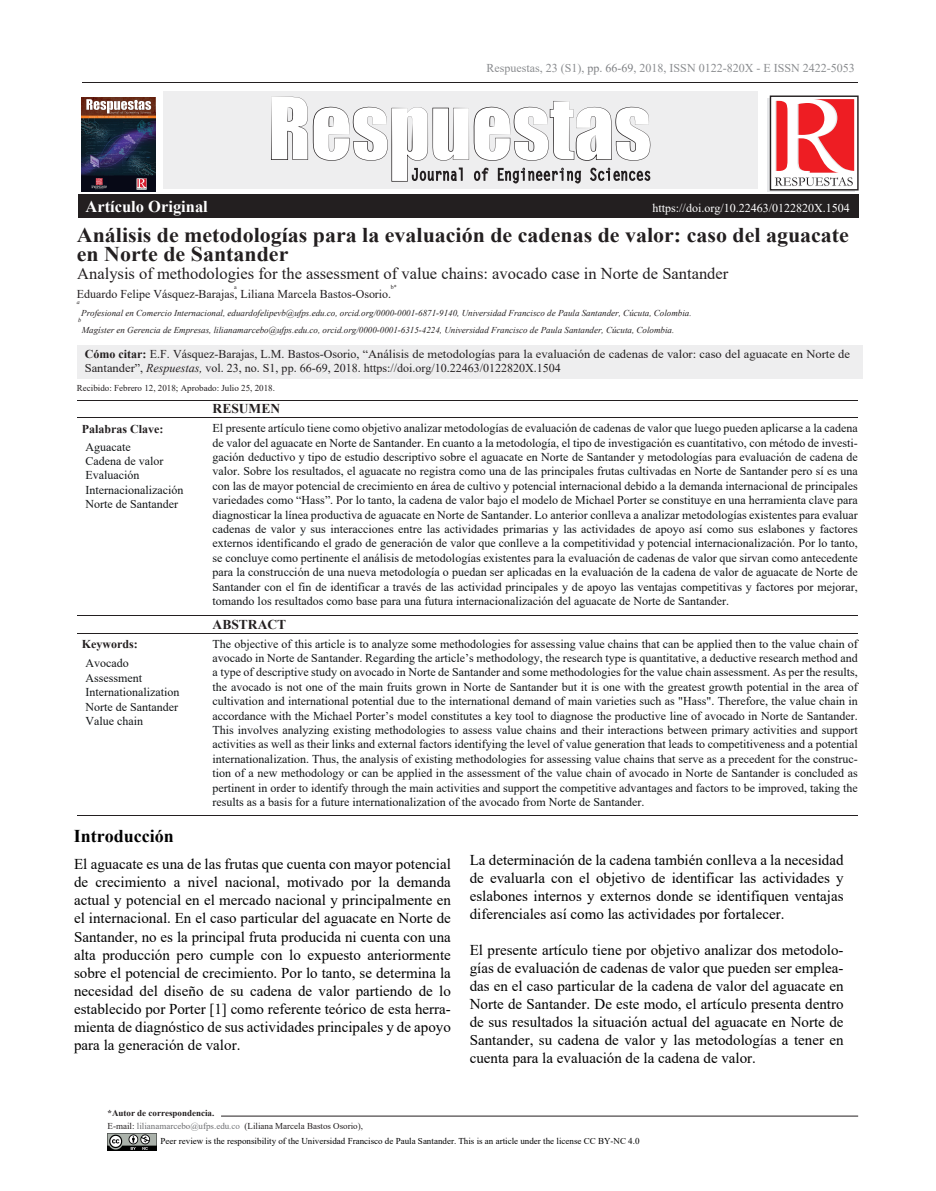
<style>
.page{position:relative;width:936px;height:1191px;background:#fff}
.page>*{position:absolute;margin:0;border:0;box-sizing:border-box;transform-origin:0 0}
.t1{font:700 21px/19.5px "Times New Roman";color:#231f20;scale:1.04 1}
.t2{font:700 18px "Times New Roman";color:#000001}
.t3{font:16.5px "Times New Roman";color:#231f20}
.t4{font:700 16.5px "Times New Roman";color:#fff}
.t5{font:15px/18px "Times New Roman";color:#000001;text-align:justify}
.t6{font:700 13.5px "Times New Roman";color:#231f20}
.t7{font:12px/14.4px "Times New Roman";color:#111416;text-align:justify}
.t8{font:12px/14.4px "Times New Roman";color:#231f20}
.t9{font:12px "Times New Roman";color:#8a8c8f}
.t10{font:12px "Times New Roman";color:#fff}
.t11{font:700 12px "Times New Roman";color:#231f20}
.t12{font:italic 9px/17.1px "Times New Roman";color:#231f20}
.t13{font:9px "Times New Roman";color:#000}
.t14{font:9px "Times New Roman";color:#231f20}
.t15{font:700 9px "Times New Roman";color:#231f20}
.t16{font:6px "Times New Roman";color:#231f20}
.t17{font:italic 6px "Times New Roman";color:#231f20}
.s1{color:#808285}
.s2{font-weight:700}
.s3{font-style:italic}
.s4{color:#6c6d70}
.s5{font-style:italic;color:#6c6d70}
.s6{color:#7a7c7f}
</style>
<div class="page">
<div style="left:163px;top:91px;width:594px;height:98px;background:#eeeeef"></div>
<hr style="left:82px;top:82px;width:775px;height:1px;background:#231f20">
<hr style="left:78px;top:815px;width:780px;height:1px;background:#231f20">
<svg style="left:271px;top:97px;width:379px;height:86px"></svg>
<hr style="left:78px;top:400px;width:780px;height:1px;background:#231f20">
<hr style="left:78px;top:417px;width:780px;height:1px;background:#231f20">
<div style="left:78px;top:194px;width:780px;height:24px;background:#231f20"></div>
<hr style="left:221px;top:1115px;width:637px;height:1px;background:#231f20">
<div style="left:77px;top:345px;width:785px;height:34px;background:#eeeeef"></div>
<img style="left:107px;top:1133px;width:50px;height:17px">
<hr style="left:78px;top:615px;width:780px;height:1px;background:#231f20">
<hr style="left:78px;top:633px;width:780px;height:1px;background:#231f20">
<img style="left:82px;top:97px;width:73px;height:94px">
<svg style="left:767px;top:99px;width:87px;height:93px"></svg>
<svg style="left:769px;top:95px;width:89px;height:95px"></svg>
<svg style="left:774px;top:99px;width:80px;height:87px"></svg>
<h3 class="t4" style="left:85px;top:195px;width:124px">Artículo Original</h3>
<p class="t9" style="left:486px;top:60px;width:369px">Respuestas, 23 (S1), <span class="s1">pp. 66-69</span>, 2018, ISSN 0122-820X - E ISSN 2422-5053</p>
<p class="t10" style="left:652px;top:199px;width:199px">https://doi.org/10.22463/0122820X.1504</p>
<h1 class="t1" style="left:77px;top:224px;width:743px">Análisis de metodologías para la evaluación de cadenas de valor: caso del aguacate en Norte de Santander</h1>
<h3 class="t3" style="left:77px;top:262px;width:652px">Analysis of methodologies for the assessment of value chains: avocado case in Norte de Santander</h3>
<p class="t16" style="left:234px;top:283px;width:4px">a</p>
<p class="t16" style="left:390px;top:283px;width:7px">b*</p>
<p class="t8" style="left:77px;top:287px;width:316px">Eduardo Felipe Vásquez-Barajas, Liliana Marcela Bastos-Osorio.</p>
<p class="t17" style="left:77px;top:298px;width:4px">a</p>
<p class="t17" style="left:78px;top:316px;width:4px">b</p>
<p class="t12" style="left:81px;top:304px;width:611px">Profesional en Comercio Internacional, eduardofelipevb@ufps.edu.co, orcid.org/0000-0001-6871-9140, Universidad Francisco de Paula Santander, Cúcuta, Colombia.<br>Magíster en Gerencia de Empresas, lilianamarcebo@ufps.edu.co, orcid.org/0000-0001-6315-4224, Universidad Francisco de Paula Santander, Cúcuta, Colombia.</p>
<p class="t8" style="left:85px;top:346px;width:766px"><span class="s2">Cómo citar:</span> E.F. Vásquez-Barajas, L.M. Bastos-Osorio, “Análisis de metodologías para la evaluación de cadenas de valor: caso del aguacate en Norte de<br>Santander”, <span class="s3">Respuestas,</span> vol. 23, no. S1, pp. 66-69, 2018. https://doi.org/10.22463/0122820X.1504</p>
<p class="t14" style="left:77px;top:381px;width:199px">Recibido: Febrero 12, 2018; Aprobado: Julio 25, 2018.</p>
<p class="t11" style="left:82px;top:420px;width:83px">Palabras Clave:</p>
<p class="t7" style="left:85px;top:439px;width:99px;text-align:left">Aguacate<br>Cadena de valor<br>Evaluación<br>Internacionalización<br>Norte de Santander</p>
<p class="t11" style="left:82px;top:635px;width:57px">Keywords:</p>
<p class="t7" style="left:85px;top:656px;width:95px;text-align:left">Avocado<br>Assessment<br>Internationalization<br>Norte de Santander<br>Value chain</p>
<h2 class="t2" style="left:74px;top:823px;width:102px">Introducción</h2>
<p class="t6" style="left:213px;top:399px;width:69px">RESUMEN</p>
<p class="t7" style="left:213px;top:420px;width:646px">El presente artículo tiene como objetivo analizar metodologías de evaluación de cadenas de valor que luego pueden aplicarse a la cadena de valor del aguacate en Norte de Santander. En cuanto a la metodología, el tipo de investigación es cuantitativo, con método de investi&shy;gación deductivo y tipo de estudio descriptivo sobre el aguacate en Norte de Santander y metodologías para evaluación de cadena de valor. Sobre los resultados, el aguacate no registra como una de las principales frutas cultivadas en Norte de Santander pero sí es una con las de mayor potencial de crecimiento en área de cultivo y potencial internacional debido a la demanda internacional de principales variedades como “Hass”. Por lo tanto, la cadena de valor bajo el modelo de Michael Porter se constituye en una herramienta clave para diagnosticar la línea productiva de aguacate en Norte de Santander. Lo anterior conlleva a analizar metodologías existentes para evaluar cadenas de valor y sus interacciones entre las actividades primarias y las actividades de apoyo así como sus eslabones y factores externos identificando el grado de generación de valor que conlleve a la competitividad y potencial internacionalización. Por lo tanto, se concluye como pertinente el análisis de metodologías existentes para la evaluación de cadenas de valor que sirvan como antecedente para la construcción de una nueva metodología o puedan ser aplicadas en la evaluación de la cadena de valor de aguacate de Norte de Santander con el fin de identificar a través de las actividad principales y de apoyo las ventajas competitivas y factores por mejorar, tomando los resultados como base para una futura internacionalización del aguacate de Norte de Santander.</p>
<p class="t6" style="left:213px;top:615px;width:75px">ABSTRACT</p>
<p class="t7" style="left:213px;top:636px;width:646px">The objective of this article is to analyze some methodologies for assessing value chains that can be applied then to the value chain of avocado in Norte de Santander. Regarding the article’s methodology, the research type is quantitative, a deductive research method and a type of descriptive study on avocado in Norte de Santander and some methodologies for the value chain assessment. As per the results, the avocado is not one of the main fruits grown in Norte de Santander but it is one with the greatest growth potential in the area of cultivation and international potential due to the international demand of main varieties such as "Hass". Therefore, the value chain in accordance with the Michael Porter’s model constitutes a key tool to diagnose the productive line of avocado in Norte de Santander.<br>This involves analyzing existing methodologies to assess value chains and their interactions between primary activities and support activities as well as their links and external factors identifying the level of value generation that leads to competitiveness and a potential internationalization. Thus, the analysis of existing methodologies for assessing value chains that serve as a precedent for the construc&shy;tion of a new methodology or can be applied in the assessment of the value chain of avocado in Norte de Santander is concluded as pertinent in order to identify through the main activities and support the competitive advantages and factors to be improved, taking the results as a basis for a future internationalization of the avocado from Norte de Santander.</p>
<p class="t5" style="left:74px;top:855px;width:378px">El aguacate es una de las frutas que cuenta con mayor potencial de crecimiento a nivel nacional, motivado por la demanda actual y potencial en el mercado nacional y principalmente en el internacional. En el caso particular del aguacate en Norte de Santander, no es la principal fruta producida ni cuenta con una alta producción pero cumple con lo expuesto anteriormente sobre el potencial de crecimiento. Por lo tanto, se determina la necesidad del diseño de su cadena de valor partiendo de lo establecido por Porter [1] como referente teórico de esta herra&shy;mienta de diagnóstico de sus actividades principales y de apoyo para la generación de valor.</p>
<p class="t15" style="left:107px;top:1106px;width:108px">*Autor de correspondencia.</p>
<p class="t14" style="left:107px;top:1120px;width:257px">E-mail: <span class="s4">lilianamarcebo@ufps.edu</span><span class="s5">.</span><span class="s6">co</span> (Liliana Marcela Bastos Osorio),</p>
<p class="t5" style="left:469px;top:850px;width:375px">La determinación de la cadena también conlleva a la necesidad de evaluarla con el objetivo de identificar las actividades y eslabones internos y externos donde se identifiquen ventajas diferenciales así como las actividades por fortalecer.</p>
<p class="t5" style="left:469px;top:940px;width:375px">El presente artículo tiene por objetivo analizar dos metodolo&shy;gías de evaluación de cadenas de valor que pueden ser emplea&shy;das en el caso particular de la cadena de valor del aguacate en Norte de Santander. De este modo, el artículo presenta dentro de sus resultados la situación actual del aguacate en Norte de Santander, su cadena de valor y las metodologías a tener en cuenta para la evaluación de la cadena de valor.</p>
<p class="t13" style="left:161px;top:1134px;width:480px">Peer review is the responsibility of the Universidad Francisco de Paula Santander. This is an article under the license CC BY-NC 4.0</p>
</div>
